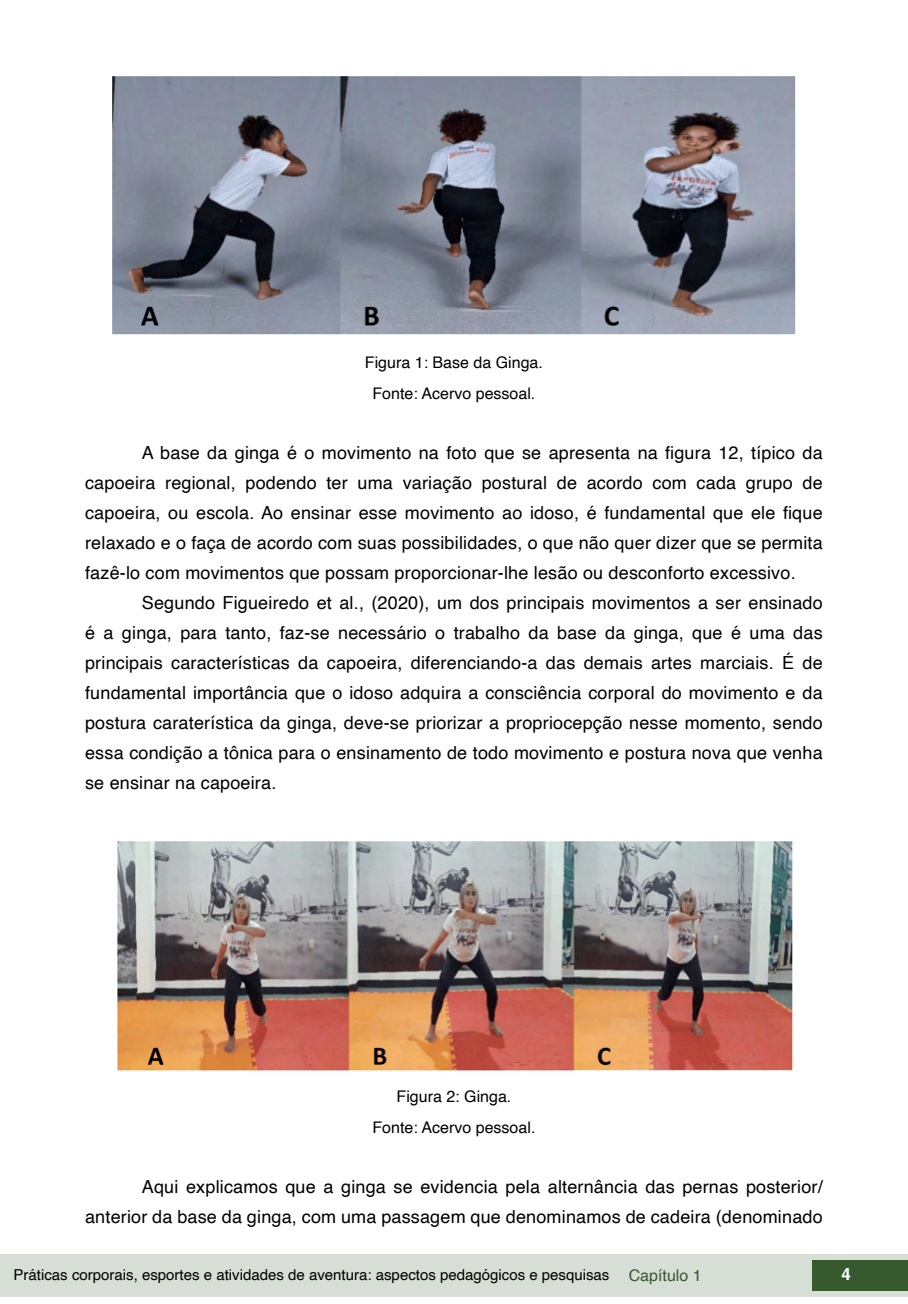
<style>
.page{position:relative;width:908px;height:1304px;background:#fff}
.page>*{position:absolute;margin:0;border:0;box-sizing:border-box;transform-origin:0 0}
.t1{font:18px/30px "Helvetica";letter-spacing:.01em;color:#000;text-align:justify}
.t2{font:700 16.8px "Helvetica";color:#fff}
.t3{font:16px/30.6px "Helvetica";color:#000;text-align:center}
.t4{font:15px "Helvetica";color:#000}
.s1{font-size:16px;color:#36592e}
</style>
<div class="page">
<div style="left:0;top:1254px;width:906px;height:43px;background:#d7ded5"></div>
<div style="left:812px;top:1261px;width:95px;height:30px;background:#36592e"></div>
<img style="left:112px;top:76px;width:684px;height:259px">
<img style="left:117px;top:841px;width:676px;height:230px">
<p class="t3" style="left:365px;top:348px;width:179px">Figura 1: Base da Ginga.<br>Fonte: Acervo pessoal.</p>
<p class="t1" style="left:85px;top:438px;width:738px;text-indent:57px">A base da ginga é o movimento na foto que se apresenta na figura 12, típico da capoeira regional, podendo ter uma variação postural de acordo com cada grupo de capoeira, ou escola. Ao ensinar esse movimento ao idoso, é fundamental que ele fique relaxado e o faça de acordo com suas possibilidades, o que não quer dizer que se permita fazê-lo com movimentos que possam proporcionar-lhe lesão ou desconforto excessivo.</p>
<p class="t1" style="left:85px;top:588px;width:738px;text-indent:57px">Segundo Figueiredo et al., (2020), um dos principais movimentos a ser ensinado é a ginga, para tanto, faz-se necessário o trabalho da base da ginga, que é uma das principais características da capoeira, diferenciando-a das demais artes marciais. É de fundamental importância que o idoso adquira a consciência corporal do movimento e da postura caraterística da ginga, deve-se priorizar a propriocepção nesse momento, sendo essa condição a tônica para o ensinamento de todo movimento e postura nova que venha se ensinar na capoeira.</p>
<p class="t3" style="left:372px;top:1082px;width:164px">Figura 2: Ginga.<br>Fonte: Acervo pessoal.</p>
<p class="t1" style="left:85px;top:1172px;width:738px;text-align:right">Aqui explicamos que a ginga se evidencia pela alternância das pernas posterior/ anterior da base da ginga, com uma passagem que denominamos de cadeira (denominado</p>
<p class="t4" style="left:14px;top:1263px;width:689px">Práticas corporais, esportes e atividades de aventura: aspectos pedagógicos e pesquisas <span class="s1">Capítulo 1</span></p>
<p class="t2" style="left:841px;top:1264px;width:11px">4</p>
</div>
